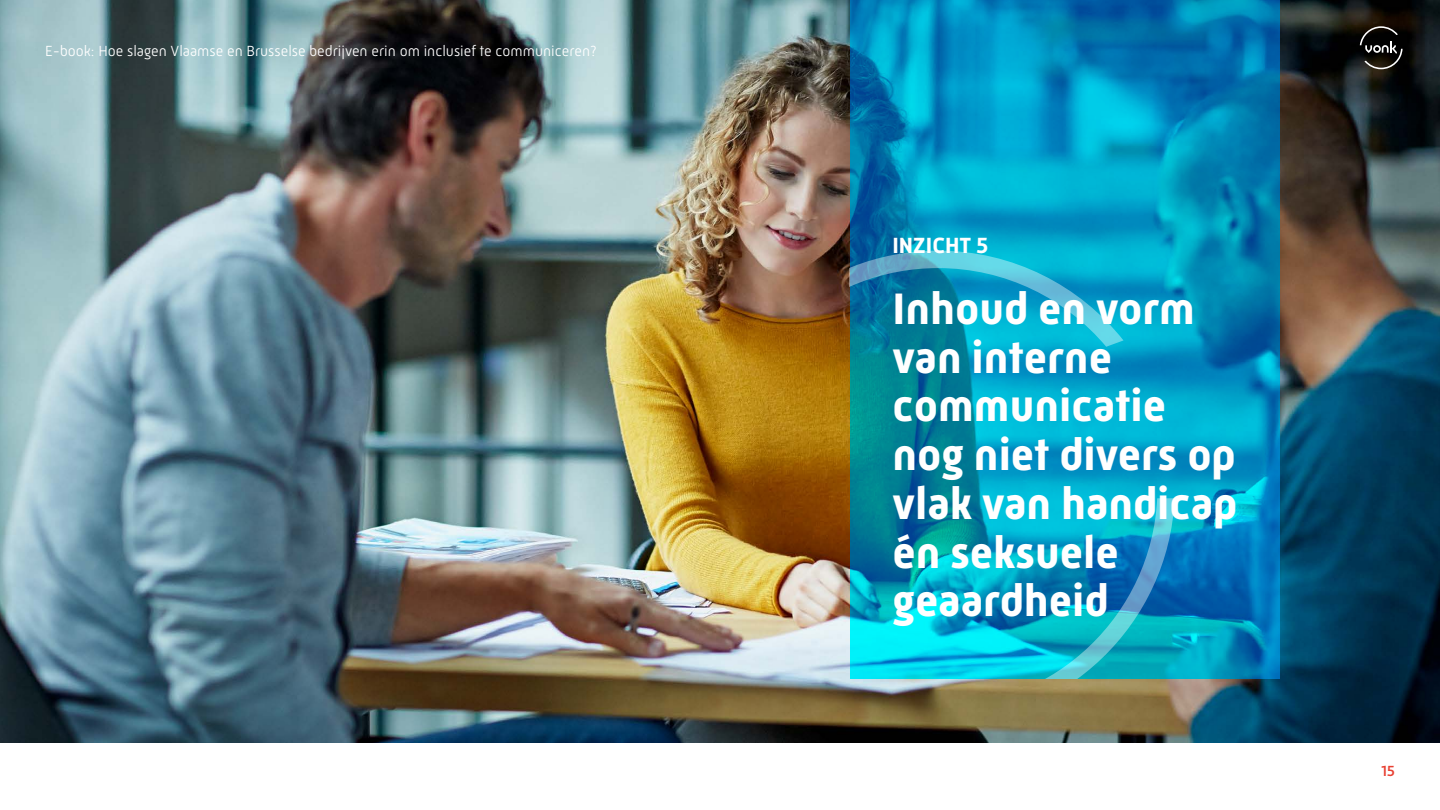
<style>
.page{position:relative;width:1440px;height:810px;background:#fff}
.page>*{position:absolute;margin:0;border:0;box-sizing:border-box;transform-origin:0 0}
.t1{font:700 45px/48.8px "Mic 32 New";color:#fff}
.t2{font:700 22.5px "Mic 32 New";color:#fff}
.t3{font:300 15px "Mic 32 New";color:#fff}
.t4{font:500 15px "Mic 32 New";color:#e84032}
</style>
<div class="page">
<img style="left:0;top:0;width:1440px;height:742px">
<svg style="left:850px;top:0;width:430px;height:679px;background:#008dbd"></svg>
<svg style="left:850px;top:251px;width:274px;height:209px;background:#0899b9"></svg>
<svg style="left:850px;top:498px;width:325px;height:181px;background:#06a5c4"></svg>
<svg style="left:1360px;top:26px;width:43px;height:43px;background:#2e2c29"></svg>
<p class="t3" style="left:45px;top:42px;width:553px">E-book: Hoe slagen Vlaamse en Brusselse bedrijven erin om inclusief te communiceren?</p>
<p class="t2" style="left:892px;top:232px;width:97px">INZICHT 5</p>
<p class="t1" style="left:892px;top:284px;width:346px">Inhoud en vorm van interne communicatie nog niet divers op vlak van handicap én seksuele geaardheid</p>
<p class="t4" style="left:1381px;top:763px;width:15px">15</p>
</div>
